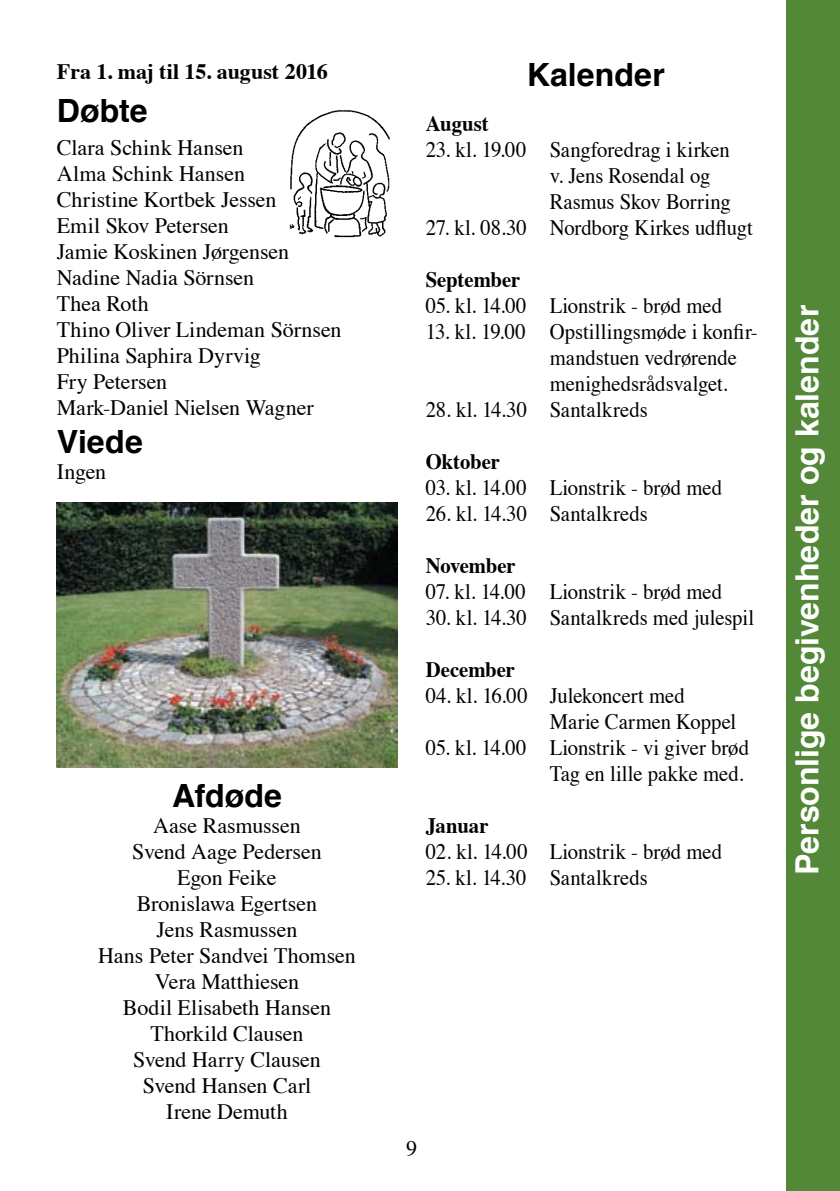
<style>
.page{position:relative;width:840px;height:1191px;background:#fff}
.page>*{position:absolute;margin:0;border:0;box-sizing:border-box;transform-origin:0 0}
.t1{font:700 32px "Helvetica";color:#fff}
.t2{font:700 32px "Helvetica";color:#000}
.t3{font:22px/26px "Times";letter-spacing:-.005em;color:#000;scale:.94 1}
.t4{font:22px/26px "Times";letter-spacing:-.005em;color:#000;text-align:center}
.t5{font:700 22px "Times";letter-spacing:-.005em;color:#000;scale:.94 1}
.t6{font:700 22px "Times";letter-spacing:-.005em;color:#000}
</style>
<div class="page">
<div style="left:785px;top:0;width:54px;height:1191px;background:#538838"></div>
<img style="left:57px;top:502px;width:340px;height:265px">
<img style="left:289px;top:110px;width:101px;height:128px">
<p class="t6" style="left:57px;top:50px;width:272px">Fra 1. maj til 15. august 2016</p>
<h1 class="t2" style="left:57px;top:85px;width:92px">Døbte</h1>
<p class="t4" style="left:57px;top:133px;width:286px;text-align:left">Clara Schink Hansen<br>Alma Schink Hansen<br>Christine Kortbek Jessen<br>Emil Skov Petersen<br>Jamie Koskinen Jørgensen<br>Nadine Nadia Sörnsen<br>Thea Roth<br>Thino Oliver Lindeman Sörnsen<br>Philina Saphira Dyrvig<br>Fry Petersen<br>Mark-Daniel Nielsen Wagner</p>
<h1 class="t2" style="left:57px;top:416px;width:87px">Viede</h1>
<p class="t4" style="left:57px;top:457px;width:51px">Ingen</p>
<h1 class="t2" style="left:172px;top:770px;width:111px">Afdøde</h1>
<p class="t4" style="left:98px;top:811px;width:259px">Aase Rasmussen<br>Svend Aage Pedersen<br>Egon Feike<br>Bronislawa Egertsen<br>Jens Rasmussen<br>Hans Peter Sandvei Thomsen<br>Vera Matthiesen<br>Bodil Elisabeth Hansen<br>Thorkild Clausen<br>Svend Harry Clausen<br>Svend Hansen Carl<br>Irene Demuth</p>
<h1 class="t2" style="left:527px;top:49px;width:139px">Kalender</h1>
<p class="t5" style="left:425px;top:102px;width:68px">August</p>
<p class="t3" style="left:549px;top:135px;width:194px;text-indent:-124px">23. kl. 19.00 Sangforedrag i kirken v. Jens Rosendal og<br>Rasmus Skov Borring</p>
<p class="t3" style="left:425px;top:213px;width:349px">27. kl. 08.30 Nordborg Kirkes udflugt</p>
<p class="t5" style="left:425px;top:258px;width:102px">September</p>
<p class="t3" style="left:425px;top:291px;width:317px">05. kl. 14.00 Lionstrik - brød med</p>
<p class="t3" style="left:549px;top:317px;width:223px;text-indent:-124px">13. kl. 19.00 Opstillingsmøde i konfir&shy;mandstuen vedrørende menighedsrådsvalget.</p>
<p class="t3" style="left:425px;top:395px;width:238px">28. kl. 14.30 Santalkreds</p>
<p class="t5" style="left:425px;top:440px;width:81px">Oktober</p>
<p class="t3" style="left:425px;top:473px;width:317px">03. kl. 14.00 Lionstrik - brød med</p>
<p class="t3" style="left:425px;top:499px;width:238px">26. kl. 14.30 Santalkreds</p>
<p class="t5" style="left:425px;top:544px;width:97px">November</p>
<p class="t3" style="left:425px;top:577px;width:317px">07. kl. 14.00 Lionstrik - brød med</p>
<p class="t3" style="left:425px;top:603px;width:351px">30. kl. 14.30 Santalkreds med julespil</p>
<p class="t5" style="left:425px;top:648px;width:97px">December</p>
<p class="t3" style="left:549px;top:681px;width:200px;text-indent:-124px">04. kl. 16.00 Julekoncert med<br>Marie Carmen Koppel</p>
<p class="t3" style="left:425px;top:733px;width:345px;text-align:right">05. kl. 14.00 Lionstrik - vi giver brød<br>Tag en lille pakke med.</p>
<p class="t5" style="left:425px;top:805px;width:69px">Januar</p>
<p class="t3" style="left:425px;top:837px;width:317px">02. kl. 14.00 Lionstrik - brød med</p>
<p class="t3" style="left:425px;top:863px;width:238px">25. kl. 14.30 Santalkreds</p>
<h1 class="t1" style="left:781px;top:874px;width:571px;rotate:-90deg">Personlige begivenheder og kalender</h1>
<p class="t4" style="left:406px;top:1134px;width:12px">9</p>
</div>
